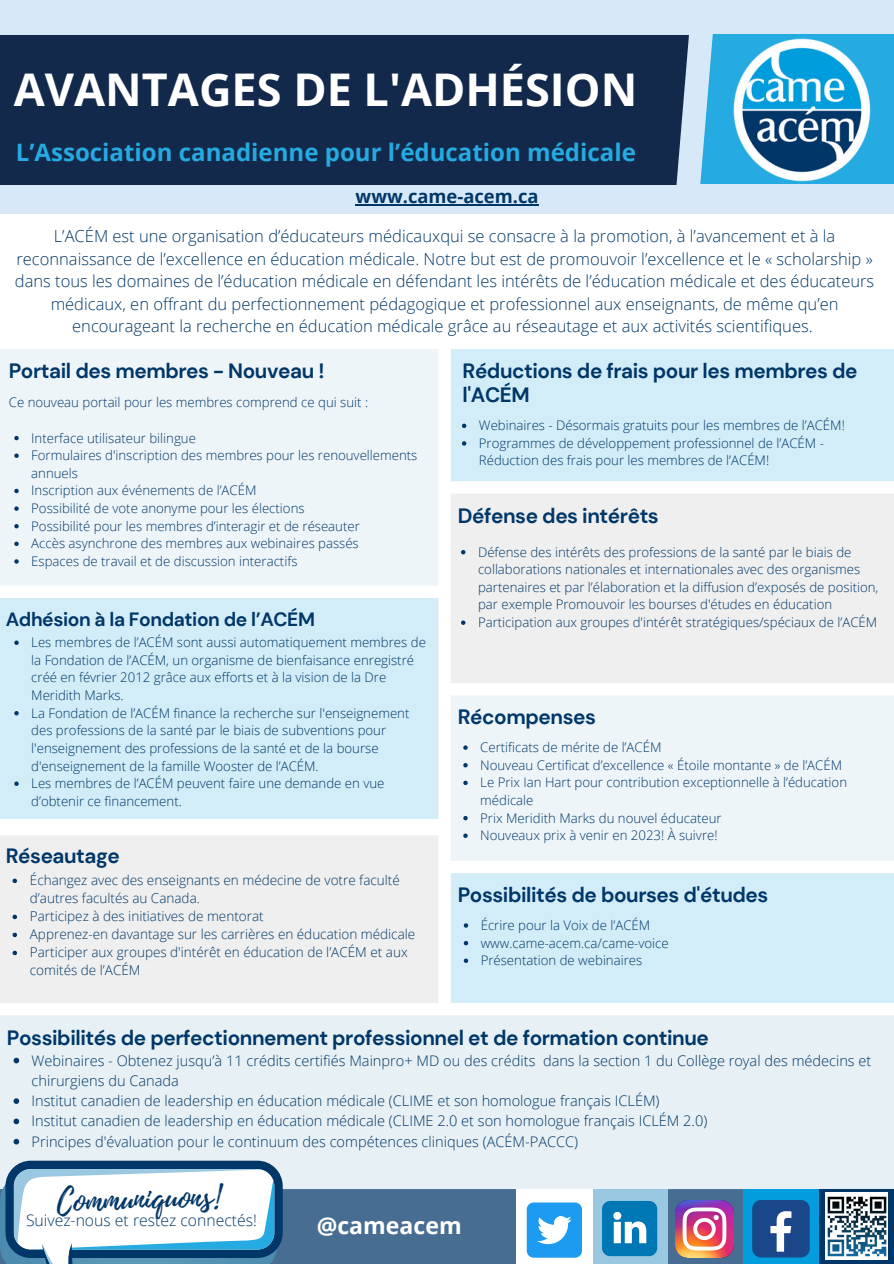
<style>
.page{position:relative;width:894px;height:1264px;background:#fff}
.page>*{position:absolute;margin:0;border:0;box-sizing:border-box;transform-origin:0 0}
.t1{font:700 45px "Open Sans";color:#fff}
.t2{font:32.7px "Playlist Script";color:#003768}
.t3{font:700 24px "Open Sans";color:#25aae1}
.t4{font:700 23.1px "Open Sans";color:#fff}
.t5{font:700 20.7px/24.3px "DM Sans";letter-spacing:-.02em;color:#003768}
.t6{font:700 19.2px "DM Sans";letter-spacing:-.02em;color:#003768}
.t7{font:700 18.45px "Open Sans";color:#003768}
.t8{font:300 16.5px/22.5px "Open Sans";color:#003768;text-align:center}
.t9{font:300 15.75px "Open Sans";color:#003768}
.t10{font:300 14.55px/20.2px "Open Sans";color:#003768}
.t11{font:300 13.5px/18px "Open Sans";color:#003768}
.t12{font:300 13.2px/17.5px "Open Sans";color:#003768}
</style>
<div class="page">
<div style="left:0;top:0;width:893px;height:214px;background:#d7e9f8"></div>
<div style="left:0;top:35px;width:694px;height:150px;background:#13294b"></div>
<div style="left:0;top:1189px;width:893px;height:74px;background:#476e92"></div>
<div style="left:695px;top:34px;width:198px;height:150px;background:#25aae1"></div>
<svg style="left:676px;top:34px;width:37px;height:151px"></svg>
<img style="left:733px;top:38px;width:138px;height:144px">
<div style="left:0;top:591px;width:444px;height:227px;background:#d2edf8"></div>
<div style="left:449px;top:488px;width:444px;height:199px;background:#efefef"></div>
<div style="left:449px;top:695px;width:444px;height:178px;background:#edf5f9"></div>
<div style="left:0;top:831px;width:445px;height:174px;background:#efefef"></div>
<div style="left:0;top:349px;width:447px;height:236px;background:#edf5f9"></div>
<div style="left:0;top:1010px;width:893px;height:179px;background:#e7f0f4"></div>
<div style="left:818px;top:1189px;width:75px;height:74px;background:#003768"></div>
<svg style="left:0;top:1185px;width:277px;height:78px"></svg>
<div style="left:5px;top:1160px;width:277px;height:97px;background:#003768;border-radius:25px"></div>
<svg style="left:14px;top:1169px;width:260px;height:94px;background:#cbdee9"></svg>
<svg style="left:463px;top:745px;width:4px;height:4px"></svg>
<svg style="left:463px;top:763px;width:4px;height:4px"></svg>
<svg style="left:463px;top:780px;width:4px;height:5px"></svg>
<svg style="left:463px;top:816px;width:4px;height:4px"></svg>
<svg style="left:463px;top:833px;width:4px;height:5px"></svg>
<div style="left:743px;top:1189px;width:75px;height:74px;background:#019ddc"></div>
<div style="left:592px;top:1189px;width:75px;height:74px;background:#99c8e0"></div>
<div style="left:516px;top:1189px;width:76px;height:74px;background:#fff"></div>
<img style="left:825px;top:1192px;width:62px;height:67px">
<hr style="left:355px;top:204px;width:183px;height:1px;background:#003768">
<svg style="left:13px;top:878px;width:4px;height:5px"></svg>
<svg style="left:13px;top:914px;width:4px;height:5px"></svg>
<svg style="left:13px;top:932px;width:4px;height:5px"></svg>
<svg style="left:13px;top:950px;width:4px;height:5px"></svg>
<div style="left:526px;top:1202px;width:55px;height:55px;background:#1d9bf0;border-radius:7px"></div>
<svg style="left:537px;top:1216px;width:34px;height:28px"></svg>
<img style="left:675px;top:1200px;width:58px;height:57px">
<svg style="left:602px;top:1201px;width:55px;height:55px;background:#2f90c2"></svg>
<div style="left:752px;top:1199px;width:57px;height:58px;background:#1a4789;border-radius:9px"></div>
<svg style="left:770px;top:1211px;width:21px;height:40px"></svg>
<div style="left:449px;top:349px;width:444px;height:138px;background:#d2edf8"></div>
<svg style="left:462px;top:423px;width:4px;height:5px"></svg>
<svg style="left:462px;top:441px;width:4px;height:4px"></svg>
<svg style="left:14px;top:436px;width:5px;height:4px"></svg>
<svg style="left:14px;top:453px;width:5px;height:5px"></svg>
<svg style="left:14px;top:489px;width:5px;height:4px"></svg>
<svg style="left:14px;top:506px;width:5px;height:5px"></svg>
<svg style="left:14px;top:524px;width:5px;height:4px"></svg>
<svg style="left:14px;top:541px;width:5px;height:5px"></svg>
<svg style="left:14px;top:559px;width:5px;height:4px"></svg>
<svg style="left:14px;top:1057px;width:5px;height:6px"></svg>
<svg style="left:14px;top:1098px;width:5px;height:5px"></svg>
<svg style="left:14px;top:1118px;width:5px;height:6px"></svg>
<svg style="left:14px;top:1138px;width:5px;height:6px"></svg>
<svg style="left:461px;top:550px;width:4px;height:4px"></svg>
<svg style="left:461px;top:620px;width:4px;height:5px"></svg>
<div style="left:450px;top:873px;width:443px;height:132px;background:#d2edf8"></div>
<svg style="left:463px;top:923px;width:5px;height:4px"></svg>
<svg style="left:463px;top:941px;width:5px;height:4px"></svg>
<svg style="left:463px;top:958px;width:5px;height:4px"></svg>
<svg style="left:14px;top:640px;width:5px;height:5px"></svg>
<svg style="left:14px;top:711px;width:5px;height:4px"></svg>
<svg style="left:14px;top:781px;width:5px;height:5px"></svg>
<div style="left:0;top:823px;width:446px;height:12px;background:#fff"></div>
<div style="left:0;top:1002px;width:893px;height:13px;background:#fff"></div>
<div style="left:0;top:585px;width:446px;height:13px;background:#fff"></div>
<div style="left:450px;top:683px;width:443px;height:12px;background:#fff"></div>
<div style="left:449px;top:481px;width:444px;height:12px;background:#fff"></div>
<div style="left:450px;top:860px;width:443px;height:13px;background:#fff"></div>
<div style="left:438px;top:349px;width:12px;height:661px;background:#fff"></div>
<h1 class="t1" style="left:14px;top:58px;width:624px">AVANTAGES DE L'ADHÉSION</h1>
<h3 class="t3" style="left:16px;top:135px;width:621px">L’Association canadienne pour l’éducation médicale</h3>
<h3 class="t7" style="left:355px;top:183px;width:184px">www.came-acem.ca</h3>
<p class="t8" style="left:15px;top:224px;width:860px">L’ACÉM est une organisation d’éducateurs médicauxqui se consacre à la promotion, à l’avancement et à la reconnaissance de l’excellence en éducation médicale. Notre but est de promouvoir l’excellence et le « scholarship » dans tous les domaines de l’éducation médicale en défendant les intérêts de l’éducation médicale et des éducateurs médicaux, en offrant du perfectionnement pédagogique et professionnel aux enseignants, de même qu’en encourageant la recherche en éducation médicale grâce au réseautage et aux activités scientifiques.</p>
<h3 class="t5" style="left:9px;top:359px;width:317px">Portail des membres - Nouveau !</h3>
<p class="t12" style="left:9px;top:393px;width:361px">Ce nouveau portail pour les membres comprend ce qui suit :</p>
<p class="t12" style="left:31px;top:428px;width:387px">Interface utilisateur bilingue<br>Formulaires d'inscription des membres pour les renouvellements annuels<br>Inscription aux événements de l’ACÉM<br>Possibilité de vote anonyme pour les élections<br>Possibilité pour les membres d’interagir et de réseauter<br>Accès asynchrone des membres aux webinaires passés<br>Espaces de travail et de discussion interactifs</p>
<h3 class="t6" style="left:6px;top:607px;width:310px">Adhésion à la Fondation de l’ACÉM</h3>
<p class="t12" style="left:31px;top:633px;width:396px">Les membres de l’ACÉM sont aussi automatiquement membres de la Fondation de l’ACÉM, un organisme de bienfaisance enregistré créé en février 2012 grâce aux efforts et à la vision de la Dre Meridith Marks.<br>La Fondation de l’ACÉM finance la recherche sur l'enseignement des professions de la santé par le biais de subventions pour l'enseignement des professions de la santé et de la bourse d'enseignement de la famille Wooster de l’ACÉM.<br>Les membres de l’ACÉM peuvent faire une demande en vue d’obtenir ce financement.</p>
<h3 class="t5" style="left:6px;top:844px;width:115px">Réseautage</h3>
<p class="t11" style="left:30px;top:871px;width:387px">Échangez avec des enseignants en médecine de votre faculté d’autres facultés au Canada.<br>Participez à des initiatives de mentorat<br>Apprenez-en davantage sur les carrières en éducation médicale Participer aux groupes d'intérêt en éducation de l’ACÉM et aux comités de l’ACÉM</p>
<h3 class="t5" style="left:462px;top:358px;width:396px">Réductions de frais pour les membres de l'ACÉM</h3>
<p class="t12" style="left:479px;top:416px;width:367px">Webinaires - Désormais gratuits pour les membres de l’ACÉM!<br>Programmes de développement professionnel de l’ACÉM -<br>Réduction des frais pour les membres de l’ACÉM!</p>
<h3 class="t5" style="left:457px;top:503px;width:202px">Défense des intérêts</h3>
<p class="t12" style="left:478px;top:542px;width:402px">Défense des intérêts des professions de la santé par le biais de collaborations nationales et internationales avec des organismes partenaires et par l’élaboration et la diffusion d’exposés de position, par exemple Promouvoir les bourses d'études en éducation Participation aux groupes d'intérêt stratégiques/spéciaux de l’ACÉM</p>
<h3 class="t5" style="left:457px;top:704px;width:140px">Récompenses</h3>
<p class="t12" style="left:480px;top:738px;width:368px">Certificats de mérite de l’ACÉM<br>Nouveau Certificat d’excellence « Étoile montante » de l’ACÉM Le Prix Ian Hart pour contribution exceptionnelle à l’éducation médicale<br>Prix Meridith Marks du nouvel éducateur<br>Nouveaux prix à venir en 2023! À suivre!</p>
<h3 class="t5" style="left:457px;top:882px;width:312px">Possibilités de bourses d'études</h3>
<p class="t12" style="left:480px;top:916px;width:189px">Écrire pour la Voix de l’ACÉM www.came-acem.ca/came-voice<br>Présentation de webinaires</p>
<h3 class="t5" style="left:7px;top:1025px;width:703px">Possibilités de perfectionnement professionnel et de formation continue</h3>
<p class="t10" style="left:32px;top:1049px;width:841px">Webinaires - Obtenez jusqu’à 11 crédits certifiés Mainpro+ MD ou des crédits dans la section 1 du Collège royal des médecins et chirurgiens du Canada<br>Institut canadien de leadership en éducation médicale (CLIME et son homologue français ICLÉM)<br>Institut canadien de leadership en éducation médicale (CLIME 2.0 et son homologue français ICLÉM 2.0)<br>Principes d'évaluation pour le continuum des compétences cliniques (ACÉM-PACCC)</p>
<h2 class="t2" style="left:56px;top:1178px;width:164px;rotate:-2deg">Communiquons!</h2>
<p class="t9" style="left:26px;top:1209px;width:232px">Suivez-nous et restez connectés!</p>
<h3 class="t4" style="left:316px;top:1209px;width:146px">@cameacem</h3>
</div>
